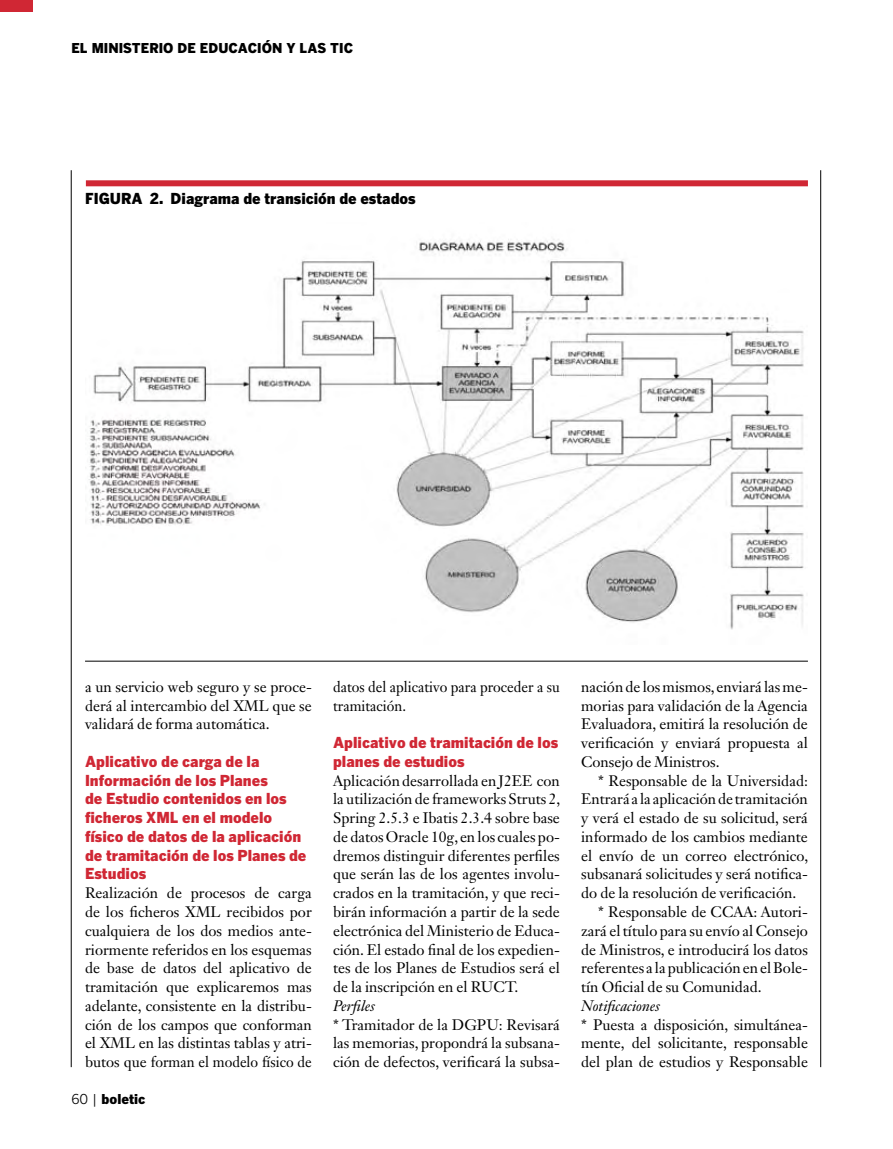
<style>
.page{position:relative;width:893px;height:1149px;background:#fff}
.page>*{position:absolute;margin:0;border:0;box-sizing:border-box;transform-origin:0 0}
.t1{font:15px/18.8px "Janson Text LT Std";color:#000;text-align:justify}
.t2{font:900 15px/18.8px "Benton Gothic";color:#d02734}
.t3{font:15px/18.8px "Janson Text LT Std";color:#000;scale:.95 1}
.t4{font:900 15px "Benton Gothic";color:#000}
.t5{font:italic 15px "Janson Text LT Std";color:#000}
.t6{font:900 13.5px "Benton Gothic";color:#000}
.s1{font-weight:400}
</style>
<div class="page">
<hr style="left:71px;top:170px;width:1px;height:896px;background:#000">
<hr style="left:820px;top:170px;width:1px;height:896px;background:#000">
<div style="left:0;top:0;width:33px;height:12px;background:#d02734"></div>
<img style="left:88px;top:239px;width:716px;height:391px">
<div style="left:86px;top:180px;width:722px;height:6px;background:#d02734"></div>
<hr style="left:85px;top:660px;width:723px;height:1px;background:#000">
<p class="t6" style="left:71px;top:40px;width:30px">EL MINIS</p>
<p class="t6" style="left:132px;top:40px;width:87px">TERIO DE EDUCACIÓN</p>
<p class="t6" style="left:286px;top:40px;width:23px">Y LAS</p>
<p class="t6" style="left:330px;top:40px;width:17px">TIC</p>
<p class="t4" style="left:85px;top:189px;width:11px">FIGURA</p>
<p class="t4" style="left:150px;top:189px;width:267px">2. Diagrama de transición de estados</p>
<p class="t1" style="left:85px;top:677px;width:228px">a un servicio web seguro y se proce&shy;derá al intercambio del XML que se validará de forma automática.</p>
<p class="t2" style="left:85px;top:751px;width:223px">Aplicativo de carga de la<br>Información de los Planes<br>de Estudio contenidos en los ficheros XML en el modelo físico de datos de la aplicación de tramitación de los Planes de<br>Estudios</p>
<p class="t1" style="left:85px;top:883px;width:228px">Realización de procesos de carga de los ficheros XML recibidos por cualquiera de los dos medios ante&shy;riormente referidos en los esquemas de base de datos del aplicativo de tramitación que explicaremos mas adelante, consistente en la distribu&shy;ción de los campos que conforman el XML en las distintas tablas y atri&shy;butos que forman el modelo físico de</p>
<p class="t6" style="left:71px;top:1090px;width:75px"><span class="s1">60 |</span> boletic</p>
<p class="t3" style="left:333px;top:677px;width:240px">datos del aplicativo para proceder a su tramitación.</p>
<p class="t2" style="left:333px;top:732px;width:227px">Aplicativo de tramitación de los planes de estudios</p>
<p class="t1" style="left:333px;top:770px;width:229px">Aplicación desarrollada en J2EE con la utilización de frameworks Struts 2, Spring 2.5.3 e Ibatis 2.3.4 sobre base de datos Oracle 10g, en los cuales po&shy;dremos distinguir diferentes perfiles que serán las de los agentes involu&shy;crados en la tramitación, y que reci&shy;birán información a partir de la sede electrónica del Ministerio de Educa&shy;ción. El estado final de los expedien&shy;tes de los Planes de Estudios será el de la inscripción en el RUCT.</p>
<p class="t5" style="left:333px;top:996px;width:43px">Perfiles</p>
<p class="t1" style="left:333px;top:1014px;width:228px">* Tramitador de la DGPU: Revisará las memorias, propondrá la subsana&shy;ción de defectos, verificará la subsa-</p>
<p class="t1" style="left:581px;top:677px;width:228px">nación de los mismos, enviará las me&shy;morias para validación de la Agencia Evaluadora, emitirá la resolución de verificación y enviará propuesta al Consejo de Ministros.</p>
<p class="t1" style="left:598px;top:770px;width:211px">* Responsable de la Universidad:</p>
<p class="t1" style="left:581px;top:789px;width:228px">Entrará a la aplicación de tramitación</p>
<p class="t1" style="left:581px;top:808px;width:228px">y verá el estado de su solicitud, será</p>
<p class="t1" style="left:581px;top:827px;width:228px">informado de los cambios mediante</p>
<p class="t1" style="left:581px;top:845px;width:229px">el envío de un correo electrónico,</p>
<p class="t1" style="left:581px;top:864px;width:228px">subsanará solicitudes y será notifica-</p>
<p class="t1" style="left:581px;top:883px;width:217px">do de la resolución de verificación.</p>
<p class="t1" style="left:598px;top:902px;width:211px">* Responsable de CCAA: Autori-</p>
<p class="t1" style="left:581px;top:920px;width:228px">zará el título para su envío al Consejo</p>
<p class="t1" style="left:581px;top:939px;width:228px">de Ministros, e introducirá los datos</p>
<p class="t1" style="left:581px;top:958px;width:228px">referentes a la publicación en el Bole-</p>
<p class="t1" style="left:581px;top:977px;width:182px">tín Oficial de su Comunidad.</p>
<p class="t5" style="left:581px;top:996px;width:80px">Notificaciones</p>
<p class="t1" style="left:581px;top:1014px;width:228px">* Puesta a disposición, simultánea&shy;mente, del solicitante, responsable del plan de estudios y Responsable</p>
</div>
